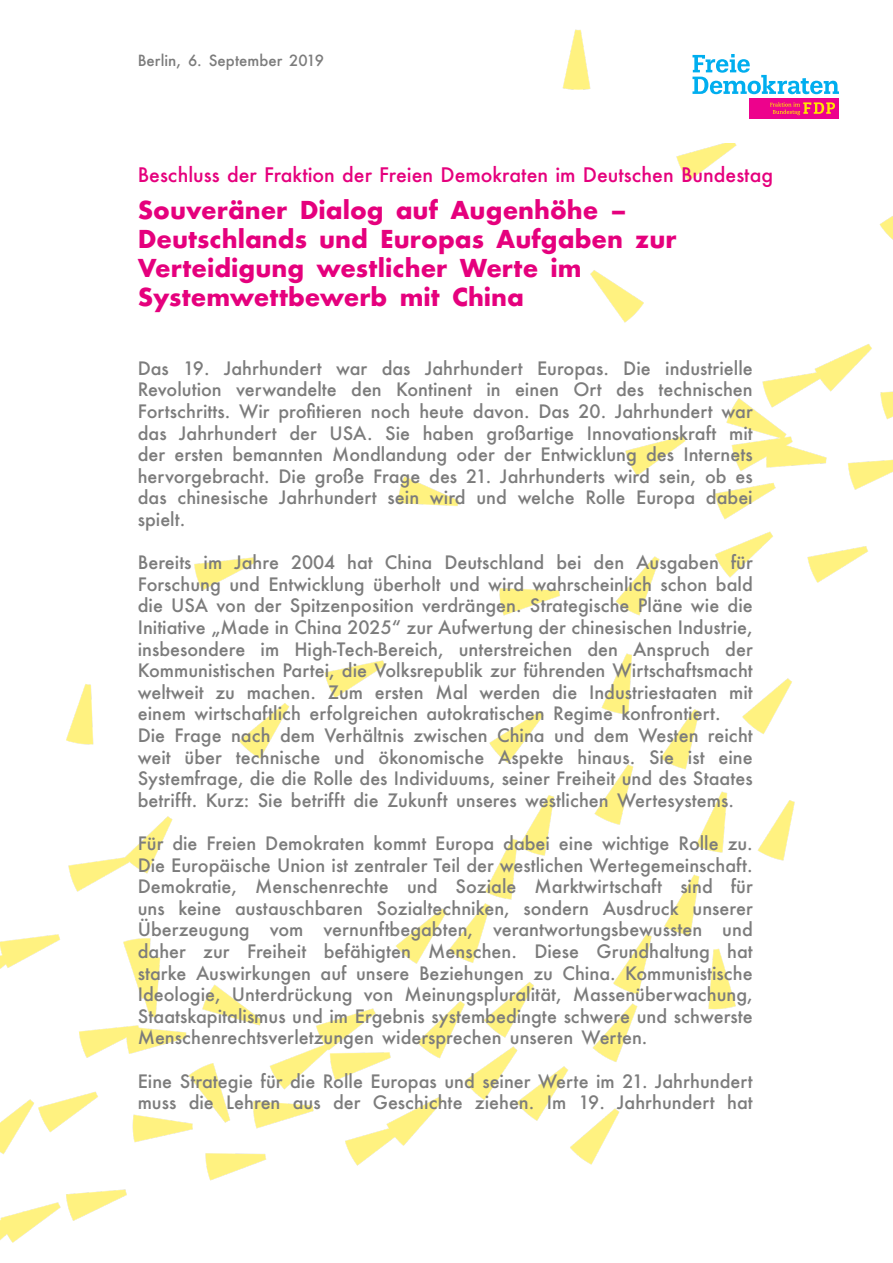
<style>
.page{position:relative;width:893px;height:1263px;background:#fff}
.page>*{position:absolute;margin:0;border:0;box-sizing:border-box;transform-origin:0 0}
.t1{font:700 24px "Futura";color:#e5007d}
.t2{font:500 19.5px "Futura";color:#e5007d}
.t3{font:500 18px/21.6px "Futura";color:#7c7c7c;text-align:justify}
.t4{font:500 15px "Futura";color:#7c7c7c}
</style>
<div class="page">
<img style="left:0;top:29px;width:893px;height:1214px">
<div style="left:632px;top:0;width:261px;height:142px;background:#fff"></div>
<svg style="left:692px;top:54px;width:147px;height:40px"></svg>
<div style="left:750px;top:98px;width:89px;height:20px;background:#ed028c"></div>
<svg style="left:770px;top:102px;width:65px;height:13px"></svg>
<p class="t4" style="left:138px;top:51px;width:188px">Berlin, 6. September 2019</p>
<p class="t2" style="left:138px;top:162px;width:637px">Beschluss der Fraktion der Freien Demokraten im Deutschen Bundestag</p>
<p class="t1" style="left:138px;top:193px;width:491px">Souveräner Dialog auf Augenhöhe –</p>
<p class="t1" style="left:138px;top:222px;width:540px">Deutschlands und Europas Aufgaben zur</p>
<p class="t1" style="left:138px;top:251px;width:445px">Verteidigung westlicher Werte im</p>
<p class="t1" style="left:138px;top:279px;width:388px">Systemwettbewerb mit China</p>
<p class="t3" style="left:138px;top:357px;width:617px">Das 19. Jahrhundert war das Jahrhundert Europas. Die industrielle Revolution verwandelte den Kontinent in einen Ort des technischen Fortschritts. Wir profitieren noch heute davon. Das 20. Jahrhundert war das Jahrhundert der USA. Sie haben großartige Innovationskraft mit der ersten bemannten Mondlandung oder der Entwicklung des Internets hervorgebracht. Die große Frage des 21. Jahrhunderts wird sein, ob es das chinesische Jahrhundert sein wird und welche Rolle Europa dabei spielt.</p>
<p class="t3" style="left:138px;top:551px;width:617px">Bereits im Jahre 2004 hat China Deutschland bei den Ausgaben für Forschung und Entwicklung überholt und wird wahrscheinlich schon bald die USA von der Spitzenposition verdrängen. Strategische Pläne wie die Initiative „Made in China 2025“ zur Aufwertung der chinesischen Industrie, insbesondere im High-Tech-Bereich, unterstreichen den Anspruch der Kommunistischen Partei, die Volksrepublik zur führenden Wirtschaftsmacht weltweit zu machen. Zum ersten Mal werden die Industriestaaten mit einem wirtschaftlich erfolgreichen autokratischen Regime konfrontiert.</p>
<p class="t3" style="left:138px;top:724px;width:617px">Die Frage nach dem Verhältnis zwischen China und dem Westen reicht weit über technische und ökonomische Aspekte hinaus. Sie ist eine Systemfrage, die die Rolle des Individuums, seiner Freiheit und des Staates betrifft. Kurz: Sie betrifft die Zukunft unseres westlichen Wertesystems.</p>
<p class="t3" style="left:138px;top:832px;width:617px">Für die Freien Demokraten kommt Europa dabei eine wichtige Rolle zu.<br>Die Europäische Union ist zentraler Teil der westlichen Wertegemeinschaft.<br>Demokratie, Menschenrechte und Soziale Marktwirtschaft sind für uns keine austauschbaren Sozialtechniken, sondern Ausdruck unserer Überzeugung vom vernunftbegabten, verantwortungsbewussten und daher zur Freiheit befähigten Menschen. Diese Grundhaltung hat starke Auswirkungen auf unsere Beziehungen zu China. Kommunistische Ideologie, Unterdrückung von Meinungspluralität, Massenüberwachung, Staatskapitalismus und im Ergebnis systembedingte schwere und schwerste Menschenrechtsverletzungen widersprechen unseren Werten.</p>
<p class="t3" style="left:138px;top:1070px;width:616px">Eine Strategie für die Rolle Europas und seiner Werte im 21. Jahrhundert muss die Lehren aus der Geschichte ziehen. Im 19. Jahrhundert hat</p>
</div>
